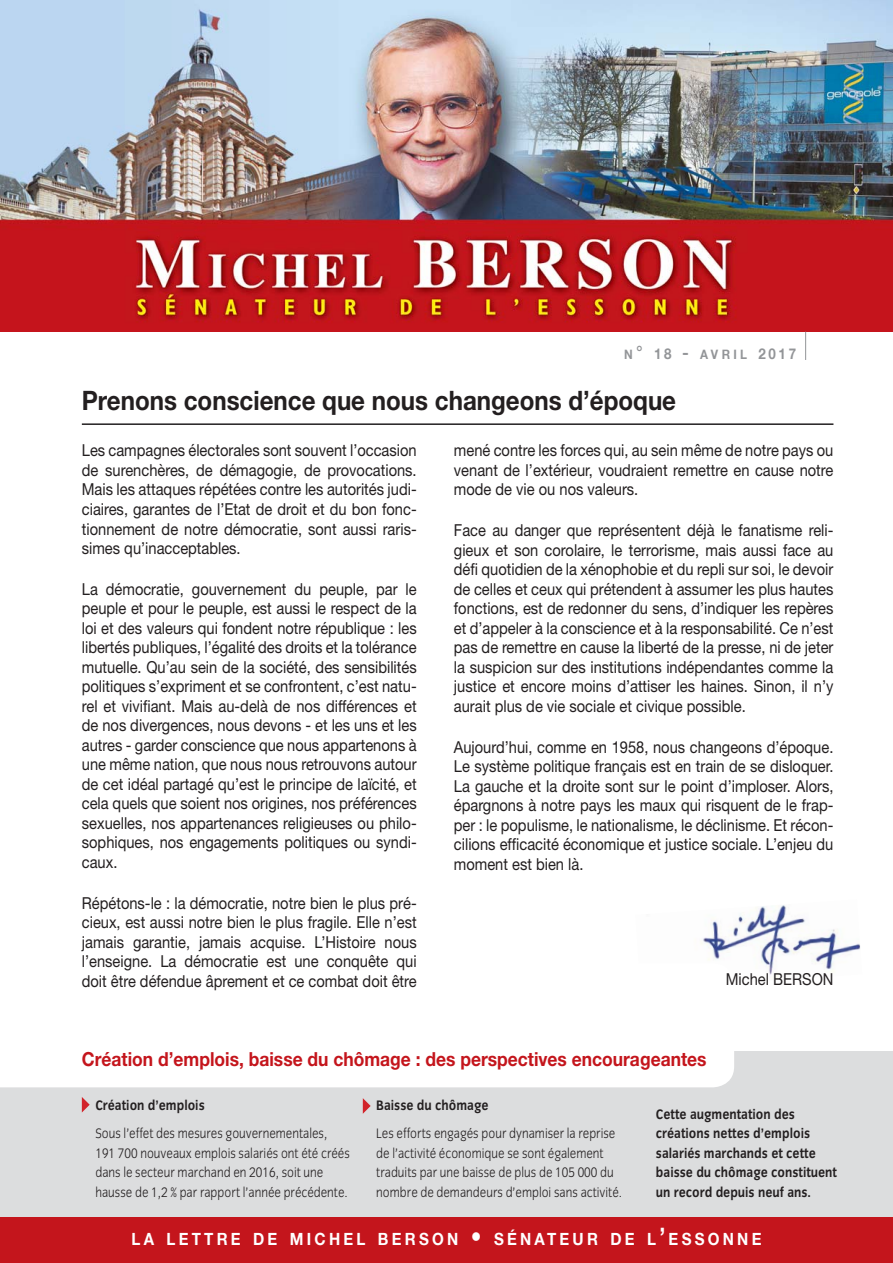
<style>
.page{position:relative;width:893px;height:1263px;background:#fff}
.page>*{position:absolute;margin:0;border:0;box-sizing:border-box;transform-origin:0 0}
.t1{font:700 26.85px "Helvetica Neue";color:#231f20;scale:.9 1}
.t2{font:700 19.35px "Helvetica Neue";color:#c4151c;scale:.9 1}
.t3{font:700 16.8px "Helvetica Neue LT";letter-spacing:.215em;color:#fff;scale:.9 1}
.t4{font:16.5px/19.5px "Helvetica Neue";color:#231f20;text-align:justify;scale:.89 1}
.t5{font:14.25px/19.5px "Congress Sans Light Std";color:#231f20;scale:.88 1}
.t6{font:700 14.25px/19.5px "Congress Sans Std";color:#231f20;scale:.88 1}
.t7{font:700 12.9px "Helvetica Neue LT";letter-spacing:.285em;color:#939598;scale:.9 1}
.s1{font-size:18.45px}
.s2{font-size:14.85px}
.s3{font-size:24px}
</style>
<div class="page">
<img style="left:701px;top:905px;width:159px;height:73px">
<img style="left:0;top:0;width:893px;height:332px">
<svg style="left:805px;top:332px;width:1px;height:28px"></svg>
<div style="left:0;top:1216px;width:893px;height:47px;background:#c4151c"></div>
<hr style="left:82px;top:423px;width:751px;height:2px;background:#231f20">
<div style="left:0;top:1051px;width:893px;height:165px;background:#dcddde"></div>
<svg style="left:0;top:963px;width:734px;height:124px"></svg>
<svg style="left:82px;top:1097px;width:8px;height:15px"></svg>
<svg style="left:363px;top:1098px;width:8px;height:16px"></svg>
<p class="t7" style="left:624px;top:349px;width:193px">N<span class="s1">°</span> <span class="s2">18</span> <span class="s1">-</span> AVRIL <span class="s2">2017</span></p>
<h1 class="t1" style="left:82px;top:391px;width:662px">Prenons conscience que nous changeons d’époque</h1>
<p class="t4" style="left:82px;top:442px;width:378px">Les campagnes électorales sont souvent l’occasion de surenchères, de démagogie, de provocations.<br>Mais les attaques répétées contre les autorités judi&shy;ciaires, garantes de l’Etat de droit et du bon fonc&shy;tionnement de notre démocratie, sont aussi raris&shy;simes qu’inacceptables.</p>
<p class="t4" style="left:82px;top:581px;width:378px">La démocratie, gouvernement du peuple, par le peuple et pour le peuple, est aussi le respect de la loi et des valeurs qui fondent notre république : les libertés publiques, l’égalité des droits et la tolérance mutuelle. Qu’au sein de la société, des sensibilités politiques s’expriment et se confrontent, c’est natu&shy;rel et vivifiant. Mais au-delà de nos différences et de nos divergences, nous devons - et les uns et les autres - garder conscience que nous appartenons à une même nation, que nous nous retrouvons autour de cet idéal partagé qu’est le principe de laïcité, et cela quels que soient nos origines, nos préférences sexuelles, nos appartenances religieuses ou philo&shy;sophiques, nos engagements politiques ou syndi&shy;caux.</p>
<p class="t4" style="left:82px;top:894px;width:378px">Répétons-le : la démocratie, notre bien le plus pré&shy;cieux, est aussi notre bien le plus fragile. Elle n’est jamais garantie, jamais acquise. L’Histoire nous l’enseigne. La démocratie est une conquête qui doit être défendue âprement et ce combat doit être</p>
<p class="t4" style="left:454px;top:442px;width:428px">mené contre les forces qui, au sein même de notre pays ou venant de l’extérieur, voudraient remettre en cause notre mode de vie ou nos valeurs.</p>
<p class="t4" style="left:454px;top:522px;width:428px">Face au danger que représentent déjà le fanatisme reli&shy;gieux et son corolaire, le terrorisme, mais aussi face au défi quotidien de la xénophobie et du repli sur soi, le devoir de celles et ceux qui prétendent à assumer les plus hautes fonctions, est de redonner du sens, d’indiquer les repères et d’appeler à la conscience et à la responsabilité. Ce n’est pas de remettre en cause la liberté de la presse, ni de jeter la suspicion sur des institutions indépendantes comme la justice et encore moins d’attiser les haines. Sinon, il n’y aurait plus de vie sociale et civique possible.</p>
<p class="t4" style="left:454px;top:738px;width:428px">Aujourd’hui, comme en 1958, nous changeons d’époque.<br>Le système politique français est en train de se disloquer.<br>La gauche et la droite sont sur le point d’imploser. Alors, épargnons à notre pays les maux qui risquent de le frap&shy;per : le populisme, le nationalisme, le déclinisme. Et récon&shy;cilions efficacité économique et justice sociale. L’enjeu du moment est bien là.</p>
<p class="t4" style="left:726px;top:971px;width:123px">Michel BERSON</p>
<p class="t2" style="left:82px;top:1052px;width:696px">Création d’emplois, baisse du chômage : des perspectives encourageantes</p>
<p class="t6" style="left:95px;top:1097px;width:126px">Création d’emplois</p>
<p class="t5" style="left:95px;top:1124px;width:291px">Sous l’effet des mesures gouvernementales, 191 700 nouveaux emplois salariés ont été créés dans le secteur marchand en 2016, soit une hausse de 1,2 % par rapport l’année précédente.</p>
<p class="t6" style="left:376px;top:1097px;width:129px">Baisse du chômage</p>
<p class="t5" style="left:376px;top:1124px;width:281px">Les efforts engagés pour dynamiser la reprise de l’activité économique se sont également traduits par une baisse de plus de 105 000 du nombre de demandeurs d’emploi sans activité.</p>
<p class="t6" style="left:656px;top:1106px;width:207px">Cette augmentation des créations nettes d’emplois salariés marchands et cette baisse du chômage constituent un record depuis neuf ans.</p>
<p class="t3" style="left:131px;top:1233px;width:701px">LA LETTRE DE MICHEL BERSON <span class="s3">•</span> SÉNATEUR DE L<span class="s3">’</span>ESSONNE</p>
</div>
